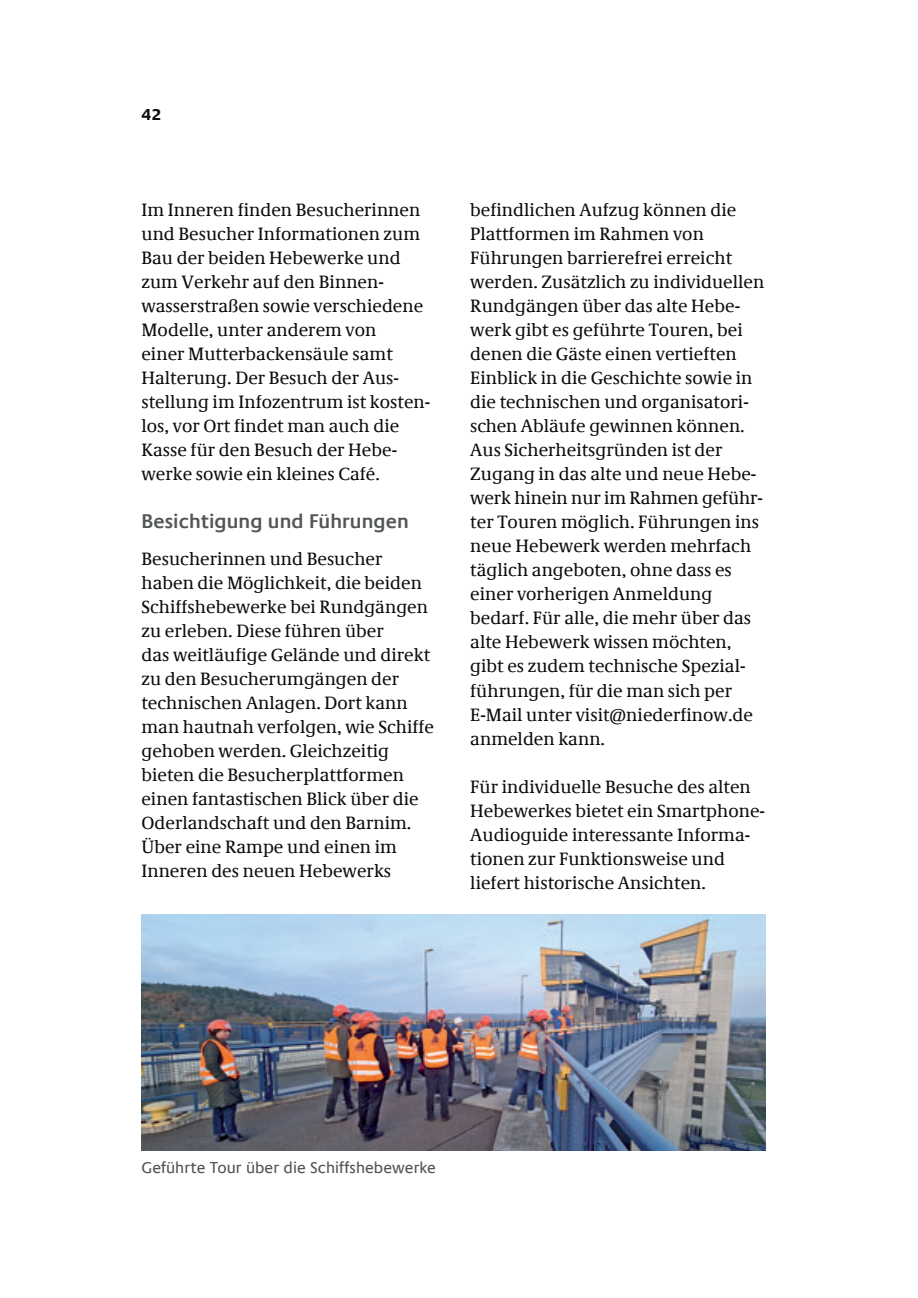
<style>
.page{position:relative;width:918px;height:1298px;background:#fff}
.page>*{position:absolute;margin:0;border:0;box-sizing:border-box;transform-origin:0 0}
.t1{font:600 20px "Praxis Com";letter-spacing:.005em;color:#535658}
.t2{font:18px/24px "Demos Com";letter-spacing:.005em;color:#0d0c0a}
.t3{font:16px "Praxis Com";letter-spacing:.005em;color:#535658}
.t4{font:700 16px "Praxis Com";color:#0d0c0a}
</style>
<div class="page">
<img style="left:141px;top:914px;width:624px;height:236px">
<p class="t4" style="left:141px;top:105px;width:22px">42</p>
<p class="t2" style="left:141px;top:200px;width:290px">Im Inneren finden Besucherinnen und Besucher Informationen zum<br>Bau der beiden Hebewerke und zum Verkehr auf den Binnen&shy;wasserstraßen sowie verschiedene<br>Modelle, unter anderem von<br>einer Mutterbackensäule samt<br>Halterung. Der Besuch der Aus&shy;stellung im Infozentrum ist kosten&shy;los, vor Ort findet man auch die<br>Kasse für den Besuch der Hebe&shy;werke sowie ein kleines Café.</p>
<p class="t1" style="left:141px;top:510px;width:269px">Besichtigung und Führungen</p>
<p class="t2" style="left:141px;top:549px;width:294px">Besucherinnen und Besucher haben die Möglichkeit, die beiden<br>Schiffshebewerke bei Rundgängen zu erleben. Diese führen über<br>das weitläufige Gelände und direkt zu den Besucherumgängen der technischen Anlagen. Dort kann man hautnah verfolgen, wie Schiffe gehoben werden. Gleichzeitig bieten die Besucherplattformen einen fantastischen Blick über die<br>Oderlandschaft und den Barnim.<br>Über eine Rampe und einen im<br>Inneren des neuen Hebewerks</p>
<p class="t2" style="left:470px;top:200px;width:296px">befindlichen Aufzug können die<br>Plattformen im Rahmen von<br>Führungen barrierefrei erreicht werden. Zusätzlich zu individuellen<br>Rundgängen über das alte Hebe&shy;werk gibt es geführte Touren, bei denen die Gäste einen vertieften<br>Einblick in die Geschichte sowie in die technischen und organisatori&shy;schen Abläufe gewinnen können.<br>Aus Sicherheitsgründen ist der<br>Zugang in das alte und neue Hebe&shy;werk hinein nur im Rahmen geführ&shy;ter Touren möglich. Führungen ins neue Hebewerk werden mehrfach täglich angeboten, ohne dass es einer vorherigen Anmeldung bedarf. Für alle, die mehr über das alte Hebewerk wissen möchten, gibt es zudem technische Spezial&shy;führungen, für die man sich per<br>E-Mail unter visit@niederfinow.de anmelden kann.</p>
<p class="t2" style="left:470px;top:777px;width:296px">Für individuelle Besuche des alten Hebewerkes bietet ein Smartphone-Audioguide interessante Informa&shy;tionen zur Funktionsweise und liefert historische Ansichten.</p>
<p class="t3" style="left:141px;top:1158px;width:296px">Geführte Tour über die Schiffshebewerke</p>
</div>
